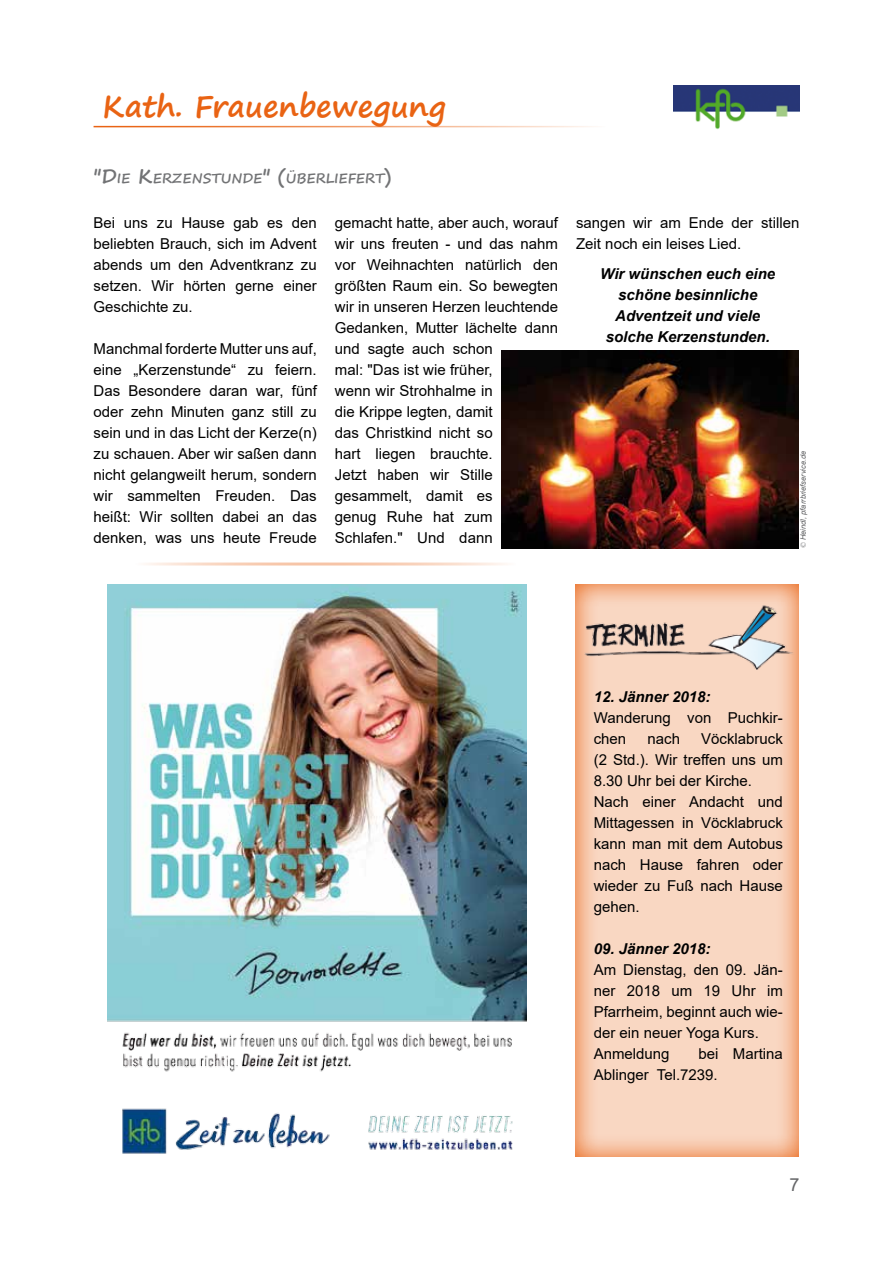
<style>
.page{position:relative;width:893px;height:1263px;background:#fff}
.page>*{position:absolute;margin:0;border:0;box-sizing:border-box;transform-origin:0 0}
.t1{font:700 30px "Segoe Print";color:#e96313}
.t2{font:18px "Arial";color:#646567}
.t3{font:15px/21px "Arial";color:#000}
.t4{font:italic 700 15px/21px "Arial";color:#000;text-align:center}
.t5{font:700 13.65px "Segoe Print";color:#727375}
.t6{font:italic 7.5px "Arial";color:#646567}
.s1{font-size:19.5px}
.s2{font-family:"Times New Roman"}
</style>
<div class="page">
<hr style="left:94px;top:126px;width:511px;height:1px;background:#e96313">
<img style="left:674px;top:85px;width:125px;height:45px">
<hr style="left:135px;top:562px;width:382px;height:3px;background:#e96313">
<img style="left:501px;top:350px;width:298px;height:198px">
<div style="left:574px;top:576px;width:226px;height:581px;background:#fff;opacity:.75"></div>
<img style="left:107px;top:584px;width:420px;height:570px">
<img style="left:584px;top:603px;width:213px;height:68px">
<h1 class="t1" style="left:103px;top:79px;width:345px">Kath. Frauenbewegung</h1>
<p class="t5" style="left:94px;top:166px;width:299px"><span class="s1">"D</span>IE <span class="s1">K</span>ERZENSTUNDE<span class="s1">" (</span>ÜBERLIEFERT<span class="s1">)</span></p>
<p class="t3" style="left:94px;top:212px;width:225px;text-align:justify">Bei uns zu Hause gab es den beliebten Brauch, sich im Advent abends um den Adventkranz zu setzen. Wir hörten gerne einer Geschichte zu.</p>
<p class="t3" style="left:94px;top:338px;width:225px;text-align:justify">Manchmal forderte Mutter uns auf, eine „Kerzenstunde“ zu feiern.<br>Das Besondere daran war, fünf oder zehn Minuten ganz still zu sein und in das Licht der Kerze(n) zu schauen. Aber wir saßen dann nicht gelangweilt herum, sondern wir sammelten Freuden. Das heißt: Wir sollten dabei an das denken, was uns heute Freude</p>
<p class="t3" style="left:335px;top:212px;width:225px">gemacht hatte, aber auch, worauf wir uns freuten - und das nahm vor Weihnachten natürlich den größten Raum ein. So bewegten wir in unseren Herzen leuchtende<br>Gedanken, Mutter lächelte dann und sagte auch schon<br>mal: "Das ist wie früher,<br>wenn wir Strohhalme in<br>die Krippe legten, damit<br>das Christkind nicht so<br>hart liegen brauchte.<br>Jetzt haben wir Stille gesammelt, damit es<br>genug Ruhe hat zum<br>Schlafen." Und dann</p>
<p class="t3" style="left:576px;top:212px;width:225px">sangen wir am Ende der stillen<br>Zeit noch ein leises Lied.</p>
<p class="t4" style="left:600px;top:264px;width:176px">Wir wünschen euch eine schöne besinnliche<br>Adventzeit und viele solche Kerzenstunden.</p>
<p class="t6" style="left:798px;top:548px;width:99px;rotate:-90deg"><span class="s2">©</span> Heindl, pfarrbriefservice.de</p>
<p class="t4" style="left:594px;top:686px;width:118px">12. Jänner 2018:</p>
<p class="t3" style="left:594px;top:707px;width:191px">Wanderung von Puchkir&shy;chen</p>
<p class="t3" style="left:594px;top:728px;width:191px;text-indent:107px">Vöcklabruck (2 Std.). Wir treffen uns um<br>8.30 Uhr bei der Kirche.<br>Nach einer Andacht und<br>Mittagessen in Vöcklabruck kann man mit dem Autobus nach Hause fahren oder wieder zu Fuß nach Hause gehen.</p>
<p class="t4" style="left:594px;top:938px;width:118px">09. Jänner 2018:</p>
<p class="t3" style="left:594px;top:959px;width:191px">Am Dienstag, den 09. Jän&shy;ner 2018 um 19 Uhr im<br>Pfarrheim, beginnt auch wie&shy;der ein neuer Yoga Kurs.<br>Anmeldung</p>
<p class="t3" style="left:647px;top:728px;width:34px">nach</p>
<p class="t3" style="left:594px;top:1043px;width:191px;text-indent:105px">bei Martina<br>Ablinger Tel.7239.</p>
<p class="t2" style="left:789px;top:1172px;width:12px">7</p>
</div>
